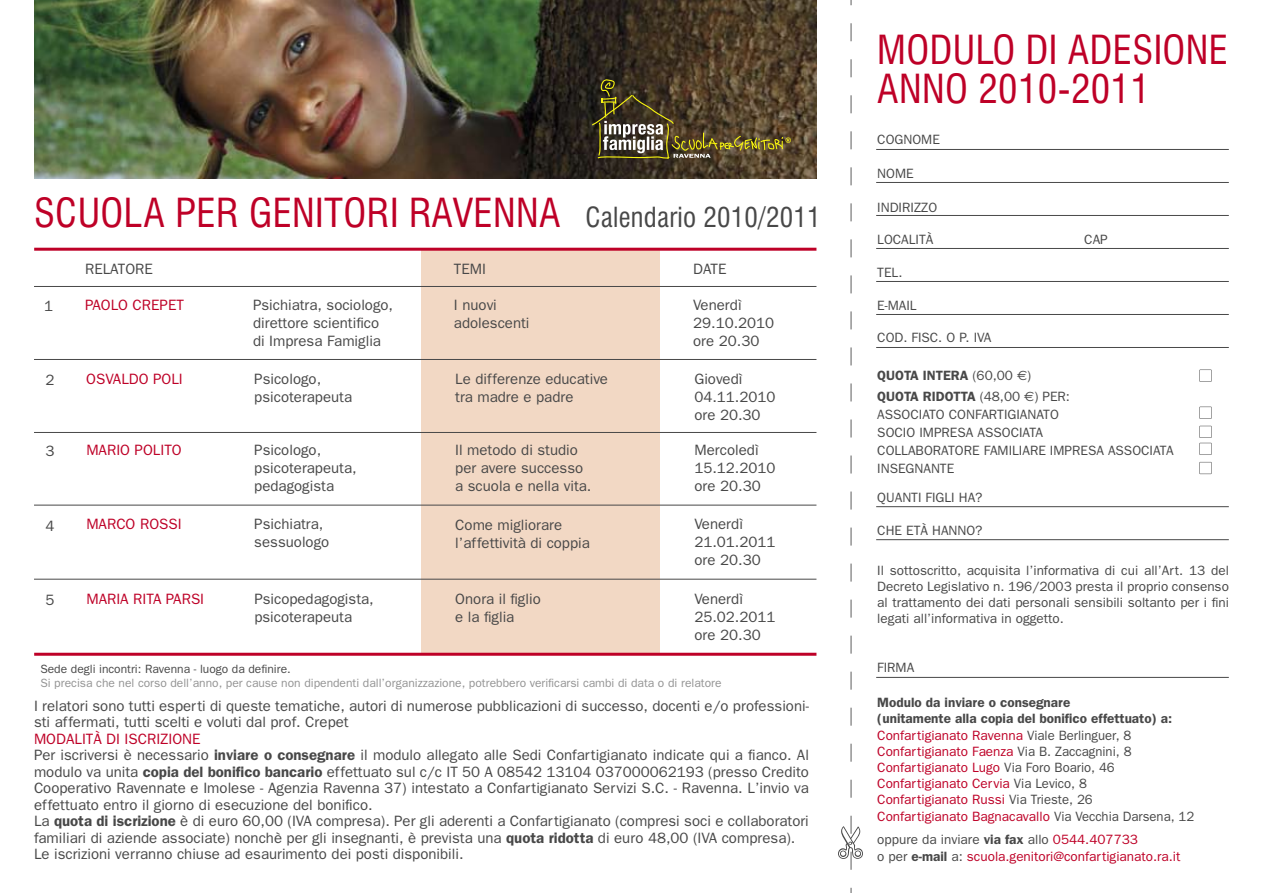
<style>
.page{position:relative;width:1263px;height:893px;background:#fff}
.page>*{position:absolute;margin:0;border:0;box-sizing:border-box;transform-origin:0 0}
.t1{font:condensed 39px "Swiss 721 BT";letter-spacing:.01em;color:#be0027}
.t2{font:condensed 27px "Swiss 721 BT";letter-spacing:.01em;color:#484848}
.t3{font:15px/18px "Franklin Gothic";color:#484848}
.t4{font:15px "Franklin Gothic";color:#be0027}
.t5{font:13.5px/16.2px "Franklin Gothic";color:#484848}
.t6{font:13.5px/16.2px "Franklin Gothic";color:#be0027}
.t7{font:600 13.5px "Franklin Gothic";color:#484848}
.t8{font:12px "Franklin Gothic";color:#939393}
.t9{font:12px "Franklin Gothic";color:#484848}
.s1{color:#be0027}
.s2{font-weight:600}
.s3{font-family:"Euro Sans"}
.s4{font-weight:600;color:#484848}
.s5{color:#484848}
</style>
<div class="page">
<svg style="left:838px;top:0;width:25px;height:893px"></svg>
<hr style="left:876px;top:149px;width:353px;height:1px;background:#484848">
<hr style="left:876px;top:182px;width:353px;height:1px;background:#484848">
<hr style="left:876px;top:215px;width:353px;height:1px;background:#484848">
<hr style="left:876px;top:248px;width:353px;height:1px;background:#484848">
<hr style="left:876px;top:281px;width:353px;height:1px;background:#484848">
<hr style="left:876px;top:314px;width:353px;height:1px;background:#484848">
<hr style="left:876px;top:347px;width:353px;height:1px;background:#484848">
<svg style="left:1199px;top:370px;width:12px;height:12px"></svg>
<svg style="left:1199px;top:407px;width:12px;height:12px"></svg>
<hr style="left:876px;top:506px;width:353px;height:1px;background:#484848">
<hr style="left:876px;top:539px;width:353px;height:1px;background:#484848">
<hr style="left:876px;top:677px;width:353px;height:1px;background:#484848">
<svg style="left:1199px;top:426px;width:12px;height:29px"></svg>
<svg style="left:1199px;top:462px;width:12px;height:12px"></svg>
<div style="left:421px;top:249px;width:238px;height:404px;background:#f2d8c4"></div>
<hr style="left:34px;top:248px;width:782px;height:3px;background:#be0027">
<hr style="left:34px;top:653px;width:782px;height:3px;background:#be0027">
<img style="left:34px;top:0;width:782px;height:179px">
<svg style="left:592px;top:79px;width:199px;height:80px;background:#5c4f33"></svg>
<hr style="left:34px;top:286px;width:782px;height:1px;background:#484848">
<hr style="left:34px;top:359px;width:782px;height:1px;background:#484848">
<hr style="left:34px;top:432px;width:782px;height:1px;background:#484848">
<hr style="left:34px;top:505px;width:782px;height:1px;background:#484848">
<hr style="left:34px;top:579px;width:782px;height:1px;background:#484848">
<h1 class="t1" style="left:34px;top:189px;width:23px">SCUOLA</h1>
<h1 class="t1" style="left:175px;top:189px;width:21px">PER</h1>
<h1 class="t1" style="left:249px;top:189px;width:247px">GENITORI RAVENNA</h1>
<h2 class="t2" style="left:585px;top:201px;width:237px">CALENDARIO 2010/2011</h2>
<p class="t3" style="left:85px;top:260px;width:10px">relatore</p>
<p class="t3" style="left:454px;top:260px;width:9px">temi</p>
<p class="t3" style="left:693px;top:260px;width:9px">date</p>
<p class="t3" style="left:44px;top:296px;width:11px">1</p>
<p class="t4" style="left:85px;top:296px;width:10px">paolo</p>
<p class="t4" style="left:133px;top:296px;width:10px">crepet</p>
<p class="t3" style="left:253px;top:295px;width:142px">Psichiatra, sociologo, direttore scientifico di Impresa Famiglia</p>
<p class="t3" style="left:454px;top:296px;width:77px">I nuovi adolescenti</p>
<p class="t3" style="left:693px;top:295px;width:82px">Venerdì<br>29.10.2010 ore 20.30</p>
<p class="t3" style="left:46px;top:371px;width:11px">2</p>
<p class="t4" style="left:86px;top:370px;width:10px">osvaldo</p>
<p class="t4" style="left:153px;top:370px;width:8px">poli</p>
<p class="t3" style="left:254px;top:370px;width:99px">Psicologo, psicoterapeuta</p>
<p class="t3" style="left:455px;top:370px;width:154px">Le differenze educative tra madre e padre</p>
<p class="t3" style="left:694px;top:370px;width:83px">Giovedì<br>04.11.2010 ore 20.30</p>
<p class="t3" style="left:46px;top:441px;width:10px">3</p>
<p class="t4" style="left:86px;top:441px;width:10px">mario</p>
<p class="t4" style="left:135px;top:441px;width:9px">polito</p>
<p class="t3" style="left:254px;top:440px;width:104px">Psicologo, psicoterapeuta, pedagogista</p>
<p class="t3" style="left:455px;top:441px;width:138px">Il metodo di studio per avere successo a scuola e nella vita.</p>
<p class="t3" style="left:694px;top:440px;width:82px">Mercoledì<br>15.12.2010 ore 20.30</p>
<p class="t3" style="left:46px;top:516px;width:11px">4</p>
<p class="t4" style="left:86px;top:516px;width:11px">marco</p>
<p class="t4" style="left:140px;top:516px;width:9px">rossi</p>
<p class="t3" style="left:254px;top:515px;width:76px">Psichiatra, sessuologo</p>
<p class="t3" style="left:455px;top:515px;width:136px">Come migliorare l’affettività di coppia</p>
<p class="t3" style="left:694px;top:515px;width:82px">Venerdì<br>21.01.2011 ore 20.30</p>
<p class="t3" style="left:46px;top:590px;width:10px">5</p>
<p class="t4" style="left:86px;top:590px;width:10px">maria</p>
<p class="t4" style="left:133px;top:590px;width:8px">rita</p>
<p class="t4" style="left:166px;top:590px;width:9px">parsi</p>
<p class="t3" style="left:254px;top:589px;width:121px">Psicopedagogista, psicoterapeuta</p>
<p class="t3" style="left:455px;top:590px;width:87px">Onora il figlio e la figlia</p>
<p class="t3" style="left:694px;top:589px;width:82px">Venerdì<br>25.02.2011 ore 20.30</p>
<p class="t9" style="left:40px;top:662px;width:252px">Sede degli incontri: Ravenna - luogo da definire.</p>
<p class="t8" style="left:40px;top:676px;width:683px">Si precisa che nel corso dell’anno, per cause non dipendenti dall’organizzazione, potrebbero verificarsi cambi di data o di relatore</p>
<p class="t3" style="left:34px;top:697px;width:776px;line-height:16.5px">I relatori sono tutti esperti di queste tematiche, autori di numerose pubblicazioni di successo, docenti e/o professioni&shy;sti affermati, tutti scelti e voluti dal prof. Crepet</p>
<p class="t4" style="left:34px;top:730px;width:10px">modalit</p>
<p class="t4" style="left:93px;top:730px;width:39px">à di iscri</p>
<p class="t3" style="left:34px;top:730px;width:776px;line-height:16.5px;text-indent:126px"><span class="s1">zione<br></span>Per iscriversi è necessario <span class="s2">inviare o consegnare</span> il modulo allegato alle Sedi Confartigianato indicate qui a fianco. Al modulo va unita <span class="s2">copia del bonifico bancario</span> effettuato sul c/c IT 50 A 08542 13104 037000062193 (presso Credito Cooperativo Ravennate e Imolese - Agenzia Ravenna 37) intestato a Confartigianato Servizi S.C. - Ravenna. L’invio va effettuato entro il giorno di esecuzione del bonifico.<br>La <span class="s2">quota di iscrizione</span> è di euro 60,00 (IVA compresa). Per gli aderenti a Confartigianato (compresi soci e collaboratori familiari di aziende associate) nonchè per gli insegnanti, è prevista una <span class="s2">quota ridotta</span> di euro 48,00 (IVA compresa).<br>Le iscrizioni verranno chiuse ad esaurimento dei posti disponibili.</p>
<h1 class="t1" style="left:877px;top:26px;width:52px">MODULO</h1>
<h1 class="t1" style="left:1026px;top:26px;width:63px">DI ADESIONE</h1>
<h1 class="t1" style="left:877px;top:65px;width:24px">ANNO</h1>
<h1 class="t1" style="left:978px;top:65px;width:173px">2010-2011</h1>
<p class="t5" style="left:877px;top:131px;width:10px">cognome</p>
<p class="t5" style="left:877px;top:165px;width:10px">nome</p>
<p class="t5" style="left:877px;top:199px;width:7px">indiri</p>
<p class="t5" style="left:914px;top:199px;width:23px">zzo</p>
<p class="t5" style="left:877px;top:231px;width:8px">localit</p>
<p class="t5" style="left:926px;top:231px;width:9px">à</p>
<p class="t5" style="left:1084px;top:231px;width:7px">cap</p>
<p class="t5" style="left:877px;top:264px;width:27px">tel .</p>
<p class="t5" style="left:877px;top:297px;width:19px">e-mail</p>
<p class="t5" style="left:877px;top:329px;width:10px">cod</p>
<p class="t5" style="left:903px;top:329px;width:16px">. fisc</p>
<p class="t5" style="left:938px;top:329px;width:42px">. o p. iva</p>
<p class="t7" style="left:877px;top:368px;width:18px">Quota</p>
<p class="t7" style="left:923px;top:368px;width:9px">intera</p>
<p class="t5" style="left:972px;top:367px;width:60px">(60,00 <span class="s3">E</span>)</p>
<p class="t7" style="left:877px;top:389px;width:18px">Quota</p>
<p class="t7" style="left:923px;top:389px;width:31px">ri dotta</p>
<p class="t5" style="left:980px;top:388px;width:92px">(48,00 <span class="s3">E</span>) per :</p>
<p class="t5" style="left:877px;top:406px;width:16px">Associato</p>
<p class="t5" style="left:949px;top:406px;width:17px">Confartigianato</p>
<p class="t5" style="left:877px;top:424px;width:17px">Socio</p>
<p class="t5" style="left:919px;top:424px;width:9px">impresa</p>
<p class="t5" style="left:977px;top:424px;width:9px">associata</p>
<p class="t5" style="left:877px;top:442px;width:17px">Colla</p>
<p class="t5" style="left:916px;top:442px;width:18px">boratore</p>
<p class="t5" style="left:984px;top:442px;width:8px">familiare</p>
<p class="t5" style="left:1050px;top:442px;width:9px">impresa</p>
<p class="t5" style="left:1108px;top:442px;width:9px">associata</p>
<p class="t5" style="left:877px;top:454px;width:25px;line-height:28.7px">Insegnante quanti</p>
<p class="t5" style="left:926px;top:489px;width:7px">figli</p>
<p class="t5" style="left:959px;top:489px;width:25px">ha?</p>
<p class="t5" style="left:877px;top:522px;width:74px">che età hanno</p>
<p class="t5" style="left:975px;top:522px;width:9px">?</p>
<p class="t5" style="left:877px;top:562px;width:353px;text-align:justify">Il sottoscritto, acquisita l’informativa di cui all’Art. 13 del Decreto Legislativo n. 196/2003 presta il proprio consenso al trattamento dei dati personali sensibili soltanto per i fini legati all’informativa in oggetto.</p>
<p class="t5" style="left:877px;top:659px;width:9px">firma</p>
<p class="t6" style="left:877px;top:694px;width:319px"><span class="s4">Modulo da inviare o consegnare<br>(unitamente alla copia del bonifico effettuato) a:<br></span>Confartigianato Ravenna <span class="s5">Viale Berlinguer, 8<br></span>Confartigianato Faenza <span class="s5">Via B. Zaccagnini, 8<br></span>Confartigianato Lugo <span class="s5">Via Foro Boario, 46<br></span>Confartigianato Cervia <span class="s5">Via Levico, 8<br></span>Confartigianato Russi <span class="s5">Via Trieste, 26<br></span>Confartigianato Bagnacavallo <span class="s5">Via Vecchia Darsena, 12</span></p>
<p class="t6" style="left:877px;top:831px;width:305px"><span class="s5">oppure da inviare</span> <span class="s4">via fax</span> <span class="s5">allo</span> 0544.407733<br><span class="s5">o per</span> <span class="s4">e-mail</span> <span class="s5">a:</span> scuola.genitori@confartigianato.ra.it</p>
</div>
